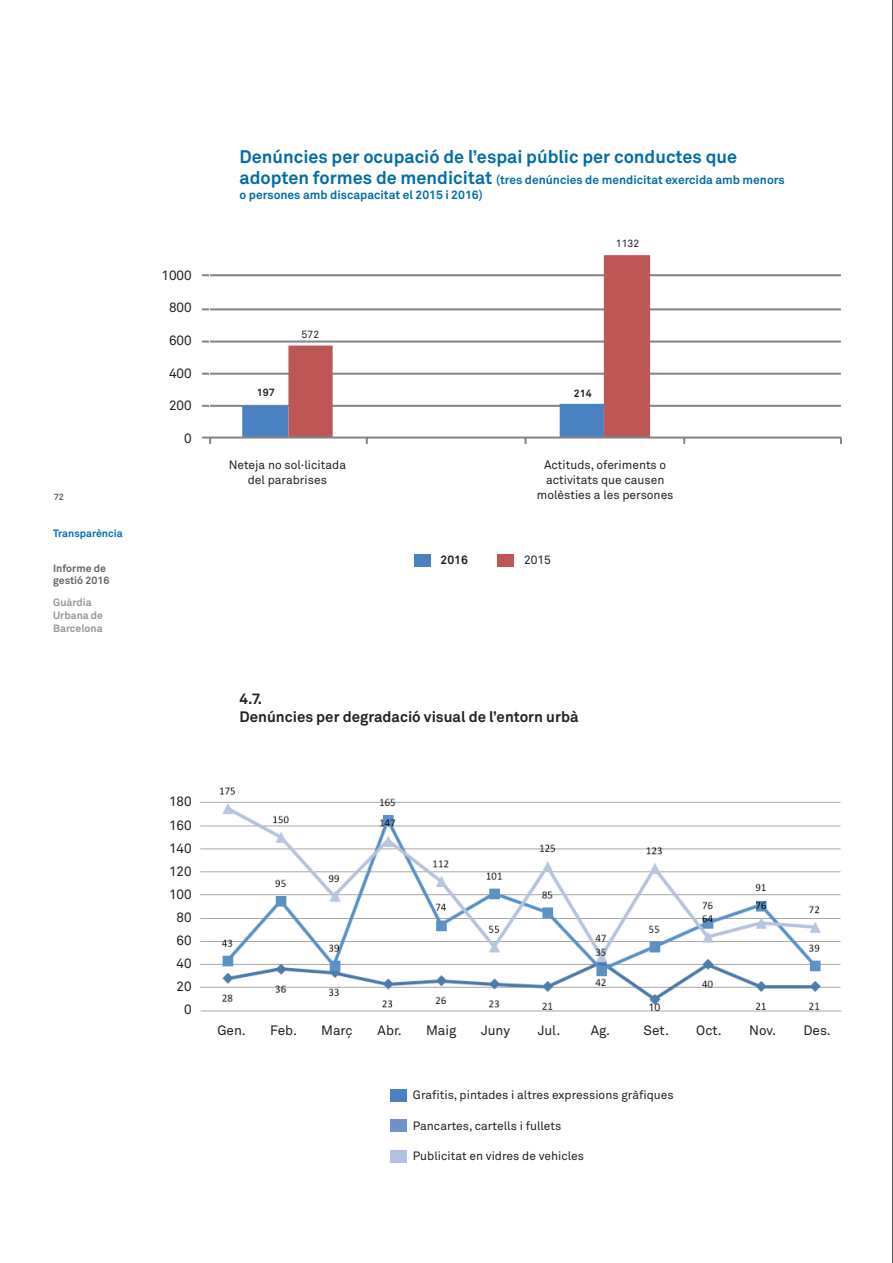
<style>
.page{position:relative;width:893px;height:1263px;background:#fff}
.page>*{position:absolute;margin:0;border:0;box-sizing:border-box;transform-origin:0 0}
.t1{font:700 18px "Akkurat Pro";color:#006caa}
.t2{font:700 15px/18px "Akkurat Pro";color:#231f20}
.t3{font:13.5px/23.1px "Akkurat Pro";color:#231f20;text-align:right}
.t4{font:12px/15px "Akkurat Pro";color:#231f20;text-align:center}
.t5{font:700 12px/15px "Akkurat Pro";color:#006caa}
.t6{font:700 12px "Akkurat Pro";color:#231f20}
.t7{font:10.65px "Akkurat Pro";color:#231f20}
.t8{font:700 10.5px/12.6px "Akkurat Pro";color:#939598}
.t9{font:700 10.5px/12.6px "Akkurat Pro";color:#636366}
.t10{font:700 10.5px "Akkurat Pro";color:#006caa}
.t11{font:10.5px "Akkurat Pro";color:#231f20}
.t12{font:700 10.5px "Akkurat Pro";color:#231f20}
.t13{font:700 9px "Akkurat Pro";color:#636366}
.s1{font-size:18px}
</style>
<div class="page">
<hr style="left:892px;top:0;width:1px;height:1263px;background:#231f20">
<hr style="left:210px;top:274px;width:631px;height:2px;background:#828387">
<hr style="left:210px;top:308px;width:631px;height:2px;background:#828387">
<hr style="left:210px;top:340px;width:631px;height:3px;background:#828387">
<hr style="left:210px;top:373px;width:631px;height:2px;background:#828387">
<hr style="left:210px;top:405px;width:631px;height:2px;background:#828387">
<svg style="left:288px;top:255px;width:362px;height:181px"></svg>
<svg style="left:202px;top:274px;width:7px;height:2px"></svg>
<svg style="left:202px;top:308px;width:7px;height:2px"></svg>
<svg style="left:202px;top:340px;width:7px;height:3px"></svg>
<svg style="left:202px;top:373px;width:7px;height:2px"></svg>
<svg style="left:202px;top:405px;width:7px;height:2px"></svg>
<hr style="left:209px;top:436px;width:632px;height:2px;background:#828387">
<svg style="left:840px;top:438px;width:2px;height:6px"></svg>
<svg style="left:683px;top:438px;width:2px;height:6px"></svg>
<svg style="left:242px;top:404px;width:362px;height:40px"></svg>
<svg style="left:202px;top:436px;width:9px;height:8px"></svg>
<div style="left:414px;top:554px;width:17px;height:12px;background:#4a81c2"></div>
<div style="left:497px;top:554px;width:17px;height:12px;background:#bf5656"></div>
<img style="left:199px;top:787px;width:643px;height:225px">
<div style="left:390px;top:1089px;width:17px;height:12px;background:#4a81c2"></div>
<div style="left:390px;top:1119px;width:17px;height:13px;background:#6e93cc"></div>
<div style="left:390px;top:1150px;width:17px;height:12px;background:#b1c1e2"></div>
<p class="t13" style="left:54px;top:492px;width:12px">72</p>
<p class="t10" style="left:53px;top:526px;width:71px">Transparència</p>
<p class="t9" style="left:53px;top:562px;width:58px">Informe de gestió 2016</p>
<p class="t8" style="left:53px;top:597px;width:51px">Guàrdia<br>Urbana de<br>Barcelona</p>
<p class="t3" style="left:161px;top:264px;width:32px">1000</p>
<p class="t3" style="left:169px;top:296px;width:24px">800</p>
<p class="t3" style="left:169px;top:329px;width:24px">600</p>
<p class="t3" style="left:169px;top:362px;width:24px">400</p>
<p class="t3" style="left:169px;top:394px;width:24px">200</p>
<p class="t3" style="left:184px;top:427px;width:9px">0</p>
<h1 class="t1" style="left:240px;top:145px;width:499px">Denúncies per ocupació de l’espai públic per conductes que</h1>
<p class="t5" style="left:240px;top:172px;width:547px"><span class="s1">adopten formes de mendicitat</span> (tres denúncies de mendicitat exercida amb menors o persones amb discapacitat el 2015 i 2016)</p>
<p class="t11" style="left:616px;top:237px;width:25px">1132</p>
<p class="t11" style="left:302px;top:328px;width:19px">572</p>
<p class="t12" style="left:257px;top:386px;width:19px">197</p>
<p class="t12" style="left:574px;top:386px;width:19px">214</p>
<p class="t4" style="left:229px;top:458px;width:119px">Neteja no sol·licitada del parabrises</p>
<p class="t4" style="left:537px;top:458px;width:138px">Actituds, oferiments o activitats que causen molèsties a les persones</p>
<p class="t6" style="left:441px;top:552px;width:29px">2016</p>
<p class="t4" style="left:524px;top:553px;width:28px">2015</p>
<p class="t2" style="left:240px;top:690px;width:340px">4.7.<br>Denúncies per degradació visual de l’entorn urbà</p>
<p class="t3" style="left:169px;top:791px;width:24px">180<br>160<br>140<br>120<br>100<br>80<br>60<br>40<br>20<br>0</p>
<p class="t7" style="left:648px;top:1001px;width:13px">10</p>
<p class="t3" style="left:217px;top:1019px;width:30px">Gen.</p>
<p class="t3" style="left:270px;top:1019px;width:28px">Feb.</p>
<p class="t3" style="left:321px;top:1019px;width:33px">Març</p>
<p class="t3" style="left:378px;top:1019px;width:26px">Abr.</p>
<p class="t3" style="left:426px;top:1019px;width:32px">Maig</p>
<p class="t3" style="left:481px;top:1019px;width:30px">Juny</p>
<p class="t3" style="left:538px;top:1019px;width:24px">Jul.</p>
<p class="t3" style="left:591px;top:1019px;width:21px">Ag.</p>
<p class="t3" style="left:644px;top:1019px;width:27px">Set.</p>
<p class="t3" style="left:696px;top:1019px;width:27px">Oct.</p>
<p class="t3" style="left:749px;top:1019px;width:29px">Nov.</p>
<p class="t3" style="left:803px;top:1019px;width:29px">Des.</p>
<p class="t4" style="left:413px;top:1088px;width:262px">Grafitis, pintades i altres expressions gràfiques</p>
<p class="t4" style="left:413px;top:1118px;width:150px">Pancartes, cartells i fullets</p>
<p class="t4" style="left:413px;top:1149px;width:173px">Publicitat en vidres de vehicles</p>
</div>
